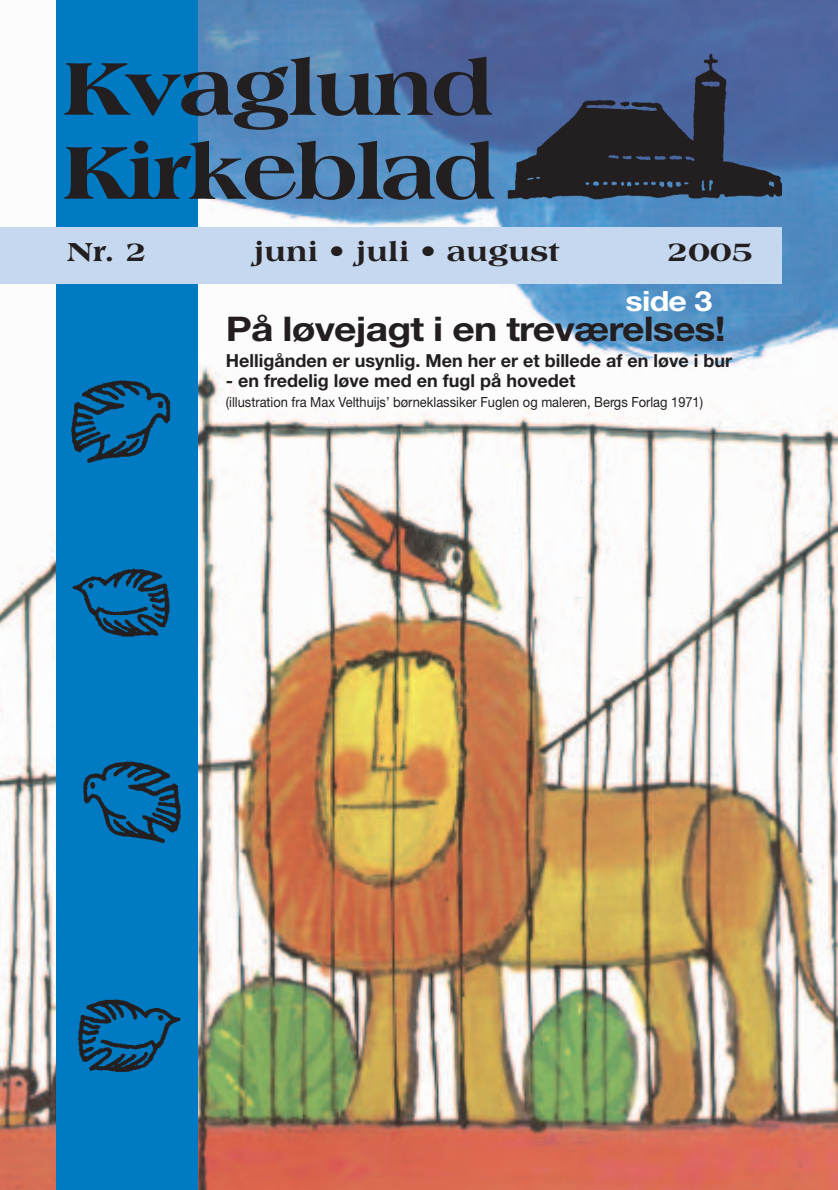
<style>
.page{position:relative;width:838px;height:1190px;background:#fff}
.page>*{position:absolute;margin:0;border:0;box-sizing:border-box;transform-origin:0 0}
.t1{font:800 80px/84px "Americana";letter-spacing:-.045em;color:#231f20;scale:1.15 1}
.t2{font:700 34px "Helvetica Neue";letter-spacing:-.02em;color:#231f20;scale:1.15 1}
.t3{font:800 28px "Americana";color:#231f20;scale:1.15 1}
.t4{font:700 28px "Helvetica Neue";color:#fff;scale:1.15 1}
.t5{font:700 18px "Helvetica Neue";color:#231f20}
.t6{font:14px "Helvetica Neue";color:#231f20;scale:.92 1}
</style>
<div class="page">
<img style="left:0;top:0;width:838px;height:1190px">
<div style="left:56px;top:0;width:141px;height:1190px;background:#007ac2"></div>
<img style="left:71px;top:380px;width:111px;height:693px">
<img style="left:507px;top:52px;width:274px;height:153px">
<div style="left:0;top:227px;width:781px;height:56px;background:#c6d8ef"></div>
<h1 class="t1" style="left:61px;top:48px;width:380px">Kvaglund<br>Kirkeblad</h1>
<h3 class="t3" style="left:67px;top:239px;width:71px">Nr. 2</h3>
<h3 class="t3" style="left:254px;top:239px;width:268px">juni • juli • august</h3>
<h3 class="t3" style="left:667px;top:239px;width:76px">2005</h3>
<h3 class="t4" style="left:626px;top:289px;width:77px">side 3</h3>
<h2 class="t2" style="left:226px;top:315px;width:436px">På løvejagt i en treværelses!</h2>
<p class="t5" style="left:226px;top:353px;width:508px">Helligånden er usynlig. Men her er et billede af en løve i bur</p>
<p class="t5" style="left:226px;top:373px;width:351px">- en fredelig løve med en fugl på hovedet</p>
<p class="t6" style="left:226px;top:396px;width:520px">(illustration fra Max Velthuijs’ børneklassiker Fuglen og maleren, Bergs Forlag 1971)</p>
</div>
